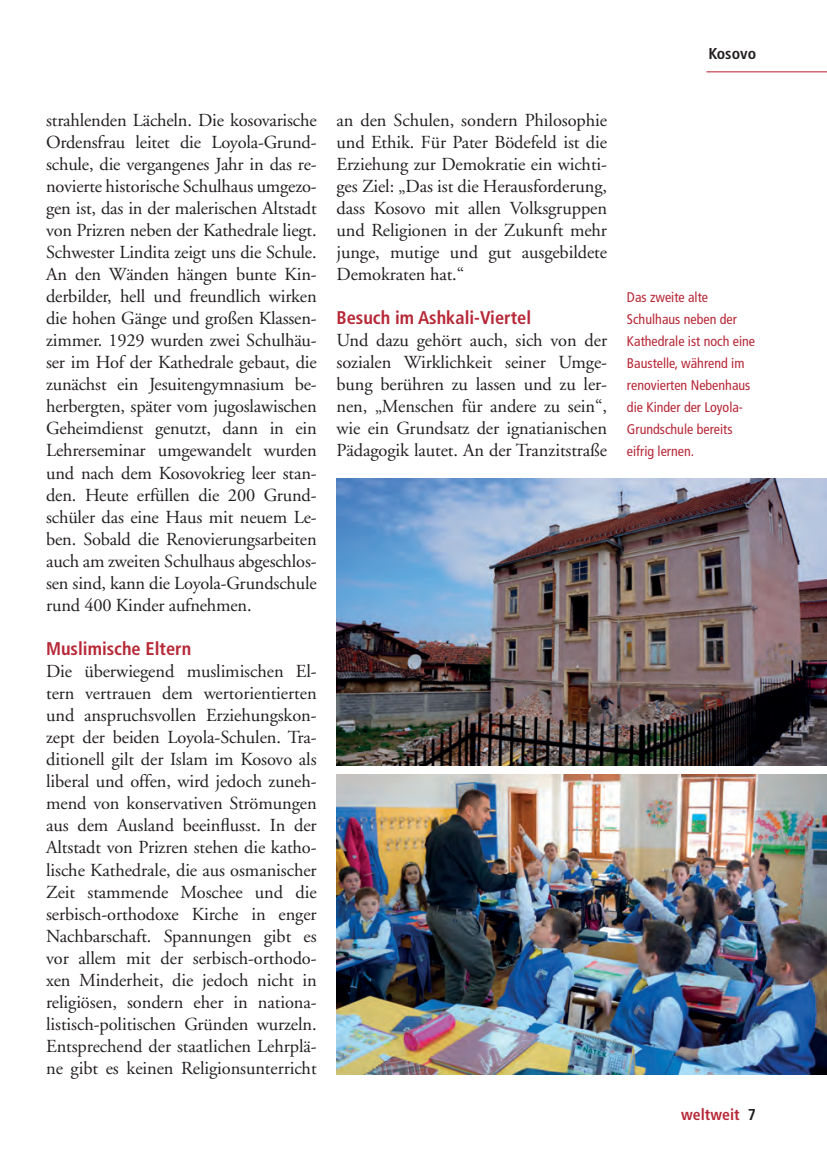
<style>
.page{position:relative;width:827px;height:1154px;background:#fff}
.page>*{position:absolute;margin:0;border:0;box-sizing:border-box;transform-origin:0 0}
.t1{font:18.38px/22.1px "Adobe Garamond";letter-spacing:-.005em;color:#231f20;text-align:justify}
.t2{font:700 condensed 18.38px "Frutiger";color:#b72837}
.t3{font:700 condensed 15.75px "Frutiger";color:#b72837}
.t4{font:700 condensed 15.75px "Frutiger";color:#231f20}
.t5{font:condensed 14px/22.1px "Frutiger";color:#b72837}
.s1{color:#231f20}
</style>
<div class="page">
<hr style="left:706px;top:71px;width:120px;height:1px;background:#b72837">
<img style="left:336px;top:478px;width:490px;height:287px">
<img style="left:336px;top:774px;width:490px;height:300px">
<p class="t4" style="left:708px;top:45px;width:49px">Kosovo</p>
<p class="t1" style="left:46px;top:109px;width:272px">strahlenden Lächeln. Die kosovarische Ordensfrau leitet die Loyola-Grund&shy;schule, die vergangenes Jahr in das re&shy;novierte historische Schulhaus umgezo&shy;gen ist, das in der malerischen Altstadt von Prizren neben der Kathedrale liegt.<br>Schwester Lindita zeigt uns die Schule.<br>An den Wänden hängen bunte Kin&shy;derbilder, hell und freundlich wirken die hohen Gänge und großen Klassen&shy;zimmer. 1929 wurden zwei Schulhäu&shy;ser im Hof der Kathedrale gebaut, die zunächst ein Jesuitengymnasium be&shy;herbergten, später vom jugoslawischen Geheimdienst genutzt, dann in ein Lehrerseminar umgewandelt wurden und nach dem Kosovokrieg leer stan&shy;den. Heute erfüllen die 200 Grund&shy;schüler das eine Haus mit neuem Le&shy;ben. Sobald die Renovierungsarbeiten auch am zweiten Schulhaus abgeschlos&shy;sen sind, kann die Loyola-Grundschule rund 400 Kinder aufnehmen.</p>
<p class="t2" style="left:46px;top:638px;width:147px">Muslimische Eltern</p>
<p class="t1" style="left:46px;top:661px;width:272px">Die überwiegend muslimischen El&shy;tern vertrauen dem wertorientierten und anspruchsvollen Erziehungskon&shy;zept der beiden Loyola-Schulen. Tra&shy;ditionell gilt der Islam im Kosovo als liberal und offen, wird jedoch zuneh&shy;mend von konservativen Strömungen aus dem Ausland beeinflusst. In der Altstadt von Prizren stehen die katho&shy;lische Kathedrale, die aus osmanischer Zeit stammende Moschee und die serbisch-orthodoxe Kirche in enger Nachbarschaft. Spannungen gibt es vor allem mit der serbisch-orthodo&shy;xen Minderheit, die jedoch nicht in religiösen, sondern eher in nationa&shy;listisch-politischen Gründen wurzeln.<br>Entsprechend der staatlichen Lehrplä&shy;ne gibt es keinen Religionsunterricht</p>
<p class="t1" style="left:336px;top:109px;width:272px">an den Schulen, sondern Philosophie und Ethik. Für Pater Bödefeld ist die Erziehung zur Demokratie ein wichti&shy;ges Ziel: „Das ist die Herausforderung, dass Kosovo mit allen Volksgruppen und Religionen in der Zukunft mehr junge, mutige und gut ausgebildete Demokraten hat.“</p>
<p class="t2" style="left:336px;top:307px;width:196px">Besuch im Ashkali-Viertel</p>
<p class="t1" style="left:336px;top:330px;width:272px">Und dazu gehört auch, sich von der sozialen Wirklichkeit seiner Umge&shy;bung berühren zu lassen und zu ler&shy;nen, „Menschen für andere zu sein“, wie ein Grundsatz der ignatianischen Pädagogik lautet. An der Tranzitstraße</p>
<p class="t5" style="left:626px;top:286px;width:130px">Das zweite alte<br>Schulhaus neben der<br>Kathedrale ist noch eine<br>Baustelle, während im renovierten Nebenhaus die Kinder der Loyola-<br>Grundschule bereits eifrig lernen.</p>
<p class="t3" style="left:681px;top:1105px;width:76px">weltweit <span class="s1">7</span></p>
</div>
